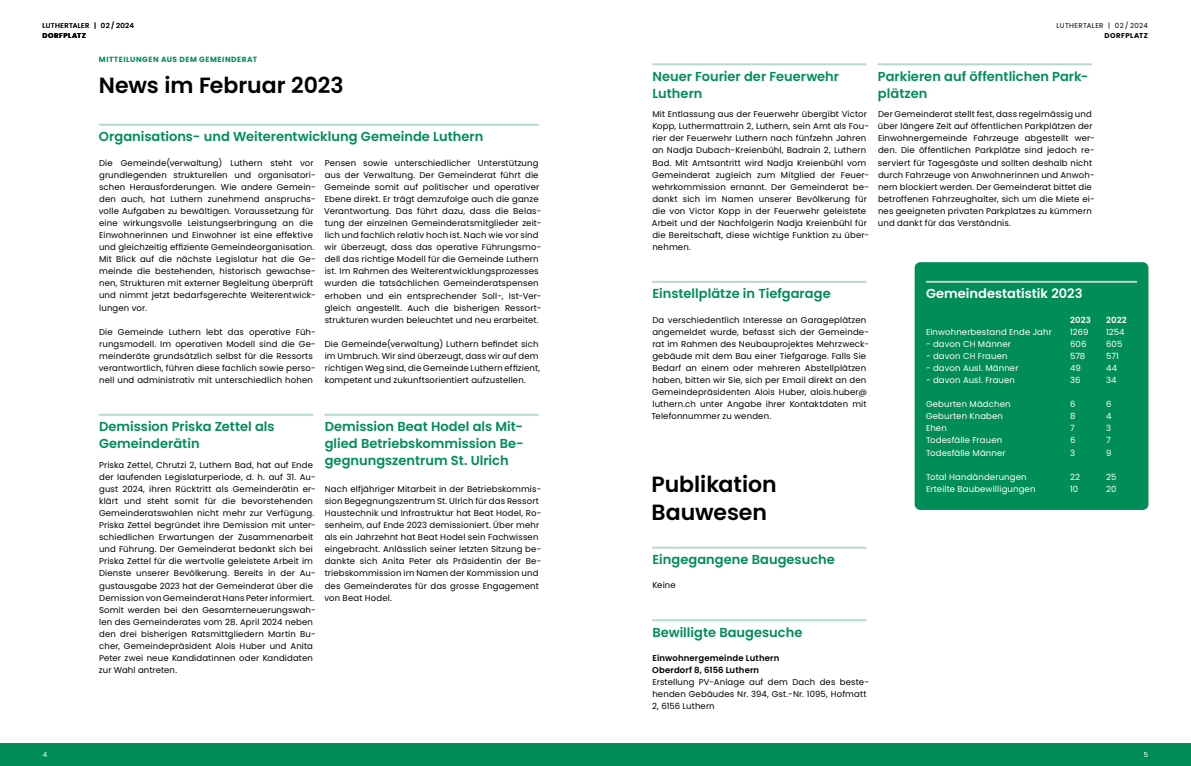
<style>
.page{position:relative;width:1191px;height:766px;background:#fff}
.page>*{position:absolute;margin:0;border:0;box-sizing:border-box;transform-origin:0 0}
.t1{font:600 22px/28px "Poppins";color:#000}
.t2{font:600 13px/17px "Poppins";color:#008d57}
.t3{font:600 13px "Poppins";color:#fff}
.t4{font:8.5px/12.1px "Poppins";letter-spacing:.015em;color:#000}
.t5{font:8.5px "Poppins";letter-spacing:.015em;color:#fff}
.t6{font:600 8.5px/12.1px "Poppins";letter-spacing:.015em;color:#000}
.t7{font:600 8.5px "Poppins";letter-spacing:.015em;color:#fff}
.t8{font:700 7.5px "Poppins";letter-spacing:.075em;color:#008d57}
.t9{font:7px "Poppins";letter-spacing:.055em;color:#000}
.t10{font:700 7px "Poppins";letter-spacing:.065em;color:#000}
.t11{font:7px "Poppins";color:#fff}
</style>
<div class="page">
<div style="left:0;top:743px;width:1191px;height:22px;background:#008d57"></div>
<hr style="left:99px;top:124px;width:440px;height:2px;background:#b5dac6">
<hr style="left:99px;top:413px;width:214px;height:2px;background:#b5dac6">
<hr style="left:652px;top:619px;width:214px;height:2px;background:#b5dac6">
<hr style="left:652px;top:546px;width:214px;height:2px;background:#b5dac6">
<hr style="left:324px;top:413px;width:215px;height:2px;background:#b5dac6">
<hr style="left:652px;top:63px;width:214px;height:2px;background:#b5dac6">
<hr style="left:877px;top:63px;width:215px;height:2px;background:#b5dac6">
<hr style="left:652px;top:281px;width:214px;height:2px;background:#b5dac6">
<div style="left:914px;top:262px;width:234px;height:248px;background:#008d57;border-radius:6px"></div>
<hr style="left:926px;top:281px;width:211px;height:2px;background:#b5dac6">
<p class="t9" style="left:43px;top:22px;width:93px">LUTHERTALER | 02 / 2024</p>
<p class="t10" style="left:43px;top:31px;width:45px">DORFPLATZ</p>
<p class="t8" style="left:99px;top:55px;width:160px">MITTEILUNGEN AUS DEM GEMEINDERAT</p>
<h1 class="t1" style="left:99px;top:71px;width:246px">News im Februar 2023</h1>
<h2 class="t2" style="left:99px;top:128px;width:386px">Organisations- und Weiterentwicklung Gemeinde Luthern</h2>
<p class="t4" style="left:99px;top:156px;width:218px">Die Gemeinde(verwaltung) Luthern steht vor grundlegenden strukturellen und organisatori&shy;schen Herausforderungen. Wie andere Gemein&shy;den auch, hat Luthern zunehmend anspruchs&shy;volle Aufgaben zu bewältigen. Voraussetzung für eine wirkungsvolle Leistungserbringung an die Einwohnerinnen und Einwohner ist eine effektive und gleichzeitig effiziente Gemeindeorganisation.<br>Mit Blick auf die nächste Legislatur hat die Ge&shy;meinde die bestehenden, historisch gewachse&shy;nen, Strukturen mit externer Begleitung überprüft und nimmt jetzt bedarfsgerechte Weiterentwick&shy;lungen vor.</p>
<p class="t4" style="left:99px;top:325px;width:218px">Die Gemeinde Luthern lebt das operative Füh&shy;rungsmodell. Im operativen Modell sind die Ge&shy;meinderäte grundsätzlich selbst für die Ressorts verantwortlich, führen diese fachlich sowie perso&shy;nell und administrativ mit unterschiedlich hohen</p>
<p class="t4" style="left:324px;top:156px;width:219px">Pensen sowie unterschiedlicher Unterstützung aus der Verwaltung. Der Gemeinderat führt die Gemeinde somit auf politischer und operativer Ebene direkt. Er trägt demzufolge auch die ganze Verantwortung. Das führt dazu, dass die Belas&shy;tung der einzelnen Gemeinderatsmitglieder zeit&shy;lich und fachlich relativ hoch ist. Nach wie vor sind wir überzeugt, dass das operative Führungsmo&shy;dell das richtige Modell für die Gemeinde Luthern ist. Im Rahmen des Weiterentwicklungsprozesses wurden die tatsächlichen Gemeinderatspensen erhoben und ein entsprechender Soll-, Ist-Ver&shy;gleich angestellt. Auch die bisherigen Ressort&shy;strukturen wurden beleuchtet und neu erarbeitet.</p>
<p class="t4" style="left:325px;top:338px;width:217px">Die Gemeinde(verwaltung) Luthern befindet sich im Umbruch. Wir sind überzeugt, dass wir auf dem richtigen Weg sind, die Gemeinde Luthern effizient, kompetent und zukunftsorientiert aufzustellen.</p>
<h2 class="t2" style="left:99px;top:418px;width:177px">Demission Priska Zettel als<br>Gemeinderätin</h2>
<p class="t4" style="left:99px;top:458px;width:218px">Priska Zettel, Chrutzi 2, Luthern Bad, hat auf Ende der laufenden Legislaturperiode, d. h. auf 31. Au&shy;gust 2024, ihren Rücktritt als Gemeinderätin er&shy;klärt und steht somit für die bevorstehenden Gemeinderatswahlen nicht mehr zur Verfügung.<br>Priska Zettel begründet ihre Demission mit unter&shy;schiedlichen Erwartungen der Zusammenarbeit und Führung. Der Gemeinderat bedankt sich bei Priska Zettel für die wertvolle geleistete Arbeit im Dienste unserer Bevölkerung. Bereits in der Au&shy;gustausgabe 2023 hat der Gemeinderat über die Demission von Gemeinderat Hans Peter informiert.<br>Somit werden bei den Gesamterneuerungswah&shy;len des Gemeinderates vom 28. April 2024 neben den drei bisherigen Ratsmittgliedern Martin Bu&shy;cher, Gemeindepräsident Alois Huber und Anita Peter zwei neue Kandidatinnen oder Kandidaten zur Wahl antreten.</p>
<h2 class="t2" style="left:325px;top:418px;width:201px;text-align:justify">Demission Beat Hodel als Mit&shy;glied Betriebskommission Be&shy;gegnungszentrum St. Ulrich</h2>
<p class="t4" style="left:324px;top:482px;width:218px">Nach elfjähriger Mitarbeit in der Betriebskommis&shy;sion Begegnungszentrum St. Ulrich für das Ressort Haustechnik und Infrastruktur hat Beat Hodel, Ro&shy;senheim, auf Ende 2023 demissioniert. Über mehr als ein Jahrzehnt hat Beat Hodel sein Fachwissen eingebracht. Anlässlich seiner letzten Sitzung be&shy;dankte sich Anita Peter als Präsidentin der Be&shy;triebskommission im Namen der Kommission und des Gemeinderates für das grosse Engagement von Beat Hodel.</p>
<p class="t9" style="left:1056px;top:22px;width:93px">LUTHERTALER | 02 / 2024</p>
<p class="t10" style="left:1104px;top:31px;width:45px">DORFPLATZ</p>
<h2 class="t2" style="left:652px;top:68px;width:188px">Neuer Fourier der Feuerwehr<br>Luthern</h2>
<p class="t4" style="left:652px;top:108px;width:219px">Mit Entlassung aus der Feuerwehr übergibt Victor Kopp, Luthermattrain 2, Luthern, sein Amt als Fou&shy;rier der Feuerwehr Luthern nach fünfzehn Jahren an Nadja Dubach-Kreienbühl, Badrain 2, Luthern Bad. Mit Amtsantritt wird Nadja Kreienbühl vom Gemeinderat zugleich zum Mitglied der Feuer&shy;wehrkommission ernannt. Der Gemeinderat be&shy;dankt sich im Namen unserer Bevölkerung für die von Victor Kopp in der Feuerwehr geleistete Arbeit und der Nachfolgerin Nadja Kreienbühl für die Bereitschaft, diese wichtige Funktion zu über&shy;nehmen.</p>
<h2 class="t2" style="left:878px;top:68px;width:212px">Parkieren auf öffentlichen Park&shy;plätzen</h2>
<p class="t4" style="left:878px;top:108px;width:218px">Der Gemeinderat stellt fest, dass regelmässig und über längere Zeit auf öffentlichen Parkplätzen der Einwohnergemeinde Fahrzeuge abgestellt wer&shy;den. Die öffentlichen Parkplätze sind jedoch re&shy;serviert für Tagesgäste und sollten deshalb nicht durch Fahrzeuge von Anwohnerinnen und Anwoh&shy;nern blockiert werden. Der Gemeinderat bittet die betroffenen Fahrzeughalter, sich um die Miete ei&shy;nes geeigneten privaten Parkplatzes zu kümmern und dankt für das Verständnis.</p>
<h2 class="t2" style="left:652px;top:285px;width:180px">Einstellplätze in Tiefgarage</h2>
<p class="t4" style="left:651px;top:313px;width:219px">Da verschiedentlich Interesse an Garageplätzen angemeldet wurde, befasst sich der Gemeinde&shy;rat im Rahmen des Neubauprojektes Mehrzweck&shy;gebäude mit dem Bau einer Tiefgarage. Falls Sie Bedarf an einem oder mehreren Abstellplätzen haben, bitten wir Sie, sich per Email direkt an den Gemeindepräsidenten Alois Huber, alois.huber@ luthern.ch unter Angabe ihrer Kontaktdaten mit Telefonnummer zu wenden.</p>
<h1 class="t1" style="left:651px;top:470px;width:127px">Publikation<br>Bauwesen</h1>
<h2 class="t2" style="left:652px;top:551px;width:184px">Eingegangene Baugesuche</h2>
<p class="t4" style="left:652px;top:579px;width:25px">Keine</p>
<h2 class="t3" style="left:926px;top:286px;width:158px">Gemeindestatistik 2023</h2>
<p class="t7" style="left:1070px;top:314px;width:22px">2023</p>
<p class="t7" style="left:1106px;top:314px;width:22px">2022</p>
<p class="t5" style="left:926px;top:327px;width:127px">Einwohnerbestand Ende Jahr</p>
<p class="t5" style="left:1070px;top:327px;width:20px">1269</p>
<p class="t5" style="left:1106px;top:327px;width:20px">1254</p>
<p class="t5" style="left:926px;top:339px;width:87px">- davon CH Männer</p>
<p class="t5" style="left:1070px;top:339px;width:18px">606</p>
<p class="t5" style="left:1106px;top:339px;width:18px">605</p>
<p class="t5" style="left:926px;top:351px;width:83px">- davon CH Frauen</p>
<p class="t5" style="left:1070px;top:351px;width:17px">578</p>
<p class="t5" style="left:1106px;top:351px;width:14px">571</p>
<p class="t5" style="left:926px;top:363px;width:94px">- davon Ausl. Männer</p>
<p class="t5" style="left:1070px;top:363px;width:12px">49</p>
<p class="t5" style="left:1106px;top:363px;width:12px">44</p>
<p class="t5" style="left:926px;top:375px;width:91px">- davon Ausl. Frauen</p>
<p class="t5" style="left:1070px;top:375px;width:12px">36</p>
<p class="t5" style="left:1106px;top:375px;width:12px">34</p>
<p class="t5" style="left:926px;top:399px;width:86px">Geburten Mädchen</p>
<p class="t5" style="left:1070px;top:399px;width:7px">6</p>
<p class="t5" style="left:1106px;top:399px;width:7px">6</p>
<p class="t5" style="left:926px;top:411px;width:78px">Geburten Knaben</p>
<p class="t5" style="left:1070px;top:411px;width:7px">8</p>
<p class="t5" style="left:1106px;top:411px;width:7px">4</p>
<p class="t5" style="left:926px;top:423px;width:22px">Ehen</p>
<p class="t5" style="left:1070px;top:423px;width:6px">7</p>
<p class="t5" style="left:1106px;top:423px;width:7px">3</p>
<p class="t5" style="left:926px;top:435px;width:78px">Todesfälle Frauen</p>
<p class="t5" style="left:1070px;top:435px;width:7px">6</p>
<p class="t5" style="left:1106px;top:435px;width:6px">7</p>
<p class="t5" style="left:926px;top:447px;width:81px">Todesfälle Männer</p>
<p class="t5" style="left:1070px;top:447px;width:7px">3</p>
<p class="t5" style="left:1106px;top:447px;width:7px">9</p>
<p class="t5" style="left:926px;top:471px;width:102px">Total Handänderungen</p>
<p class="t5" style="left:1070px;top:471px;width:11px">22</p>
<p class="t5" style="left:1106px;top:471px;width:12px">25</p>
<p class="t5" style="left:926px;top:484px;width:111px">Erteilte Baubewilligungen</p>
<p class="t5" style="left:1070px;top:484px;width:10px">10</p>
<p class="t5" style="left:1106px;top:484px;width:12px">20</p>
<h2 class="t2" style="left:652px;top:623px;width:152px">Bewilligte Baugesuche</h2>
<p class="t6" style="left:652px;top:651px;width:129px">Einwohnergemeinde Luthern<br>Oberdorf 8, 6156 Luthern</p>
<p class="t4" style="left:652px;top:676px;width:218px">Erstellung PV-Anlage auf dem Dach des beste&shy;henden Gebäudes Nr. 394, Gst.-Nr. 1095, Hofmatt<br>2, 6156 Luthern</p>
<p class="t11" style="left:43px;top:750px;width:6px">4</p>
<p class="t11" style="left:1143px;top:750px;width:6px">5</p>
</div>
